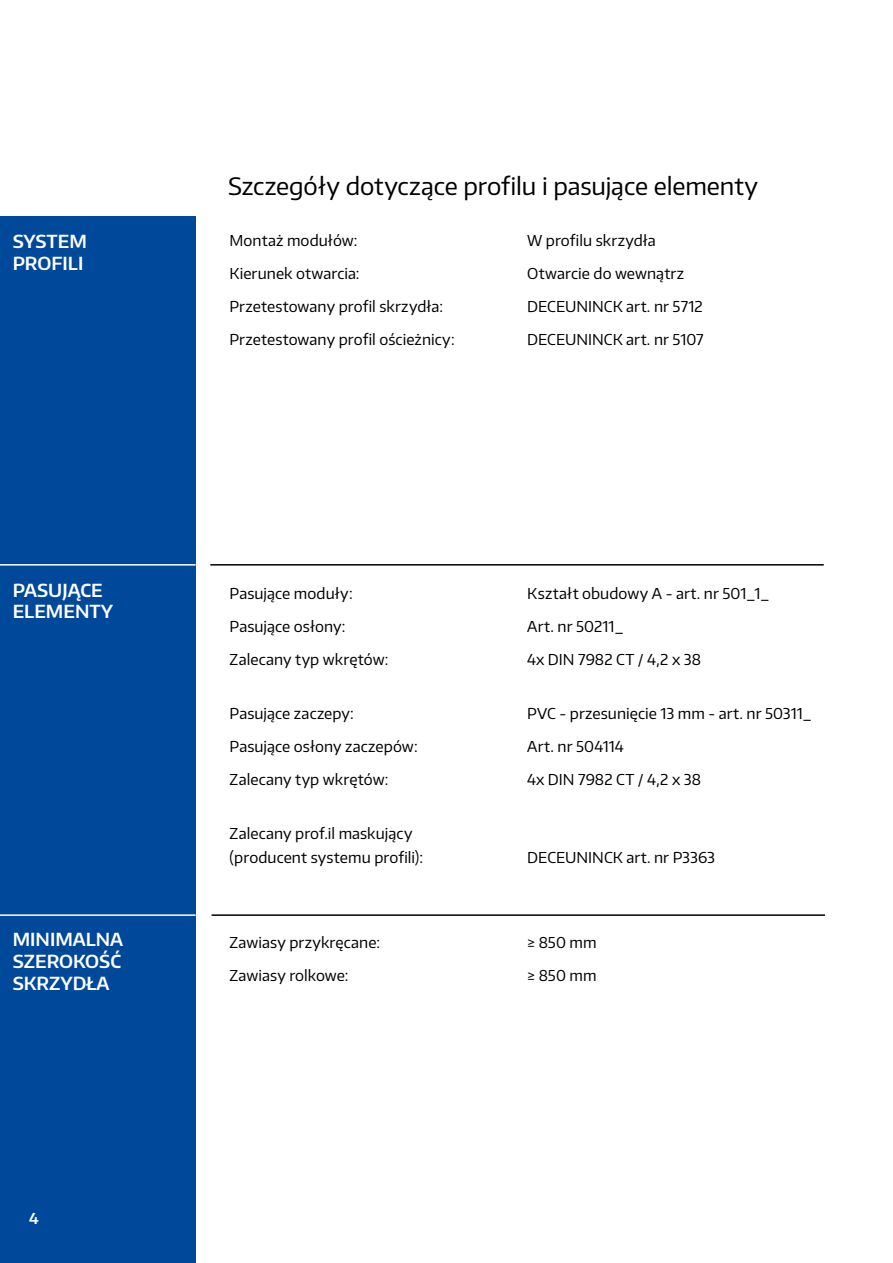
<style>
.page{position:relative;width:893px;height:1263px;background:#fff}
.page>*{position:absolute;margin:0;border:0;box-sizing:border-box;transform-origin:0 0}
.t1{font:24px "Encode Sans Normal";letter-spacing:-.005em;color:#000}
.t2{font:600 18px/21.6px "Encode Sans Normal";color:#fff}
.t3{font:15px/24px "Encode Sans Normal";letter-spacing:.005em;color:#000}
.t4{font:600 15px "Encode Sans Normal";color:#fff}
</style>
<div class="page">
<div style="left:0;top:217px;width:195px;height:1046px;background:#00489a"></div>
<hr style="left:210px;top:564px;width:614px;height:2px;background:#000">
<hr style="left:212px;top:914px;width:613px;height:2px;background:#000">
<hr style="left:0;top:564px;width:196px;height:2px;background:#fff">
<hr style="left:0;top:914px;width:196px;height:2px;background:#fff">
<h1 class="t1" style="left:228px;top:170px;width:532px">Szczegóły dotyczące profilu i pasujące elementy</h1>
<p class="t2" style="left:13px;top:230px;width:76px">SYSTEM<br>PROFILI</p>
<p class="t3" style="left:229px;top:227px;width:130px">Montaż modułów:</p>
<p class="t3" style="left:527px;top:227px;width:130px">W profilu skrzydła</p>
<p class="t3" style="left:229px;top:260px;width:132px">Kierunek otwarcia:</p>
<p class="t3" style="left:527px;top:260px;width:158px">Otwarcie do wewnątrz</p>
<p class="t3" style="left:229px;top:293px;width:215px">Przetestowany profil skrzydła:</p>
<p class="t3" style="left:527px;top:293px;width:177px">DECEUNINCK art. nr 5712</p>
<p class="t3" style="left:229px;top:326px;width:227px">Przetestowany profil ościeżnicy:</p>
<p class="t3" style="left:527px;top:326px;width:178px">DECEUNINCK art. nr 5107</p>
<p class="t2" style="left:13px;top:579px;width:102px">PASUJĄCE<br>ELEMENTY</p>
<p class="t3" style="left:230px;top:580px;width:125px">Pasujące moduły:</p>
<p class="t3" style="left:527px;top:580px;width:244px">Kształt obudowy A - art. nr 501_1_</p>
<p class="t3" style="left:230px;top:613px;width:117px">Pasujące osłony:</p>
<p class="t3" style="left:527px;top:613px;width:98px">Art. nr 50211_</p>
<p class="t3" style="left:230px;top:646px;width:160px">Zalecany typ wkrętów:</p>
<p class="t3" style="left:527px;top:646px;width:175px">4x DIN 7982 CT / 4,2 x 38</p>
<p class="t3" style="left:230px;top:700px;width:126px">Pasujące zaczepy:</p>
<p class="t3" style="left:527px;top:700px;width:286px">PVC - przesunięcie 13 mm - art. nr 50311_</p>
<p class="t3" style="left:230px;top:733px;width:190px">Pasujące osłony zaczepów:</p>
<p class="t3" style="left:527px;top:733px;width:98px">Art. nr 504114</p>
<p class="t3" style="left:230px;top:766px;width:160px">Zalecany typ wkrętów:</p>
<p class="t3" style="left:527px;top:766px;width:175px">4x DIN 7982 CT / 4,2 x 38</p>
<p class="t3" style="left:230px;top:820px;width:195px">Zalecany prof.il maskujący (producent systemu profili):</p>
<p class="t3" style="left:527px;top:844px;width:189px">DECEUNINCK art. nr P3363</p>
<p class="t2" style="left:13px;top:928px;width:112px;text-align:justify">MINIMALNA SZEROKOŚĆ SKRZYDŁA</p>
<p class="t3" style="left:229px;top:929px;width:152px">Zawiasy przykręcane:</p>
<p class="t3" style="left:527px;top:929px;width:71px">≥ 850 mm</p>
<p class="t3" style="left:229px;top:962px;width:120px">Zawiasy rolkowe:</p>
<p class="t3" style="left:527px;top:962px;width:71px">≥ 850 mm</p>
<p class="t4" style="left:29px;top:1209px;width:11px">4</p>
</div>
